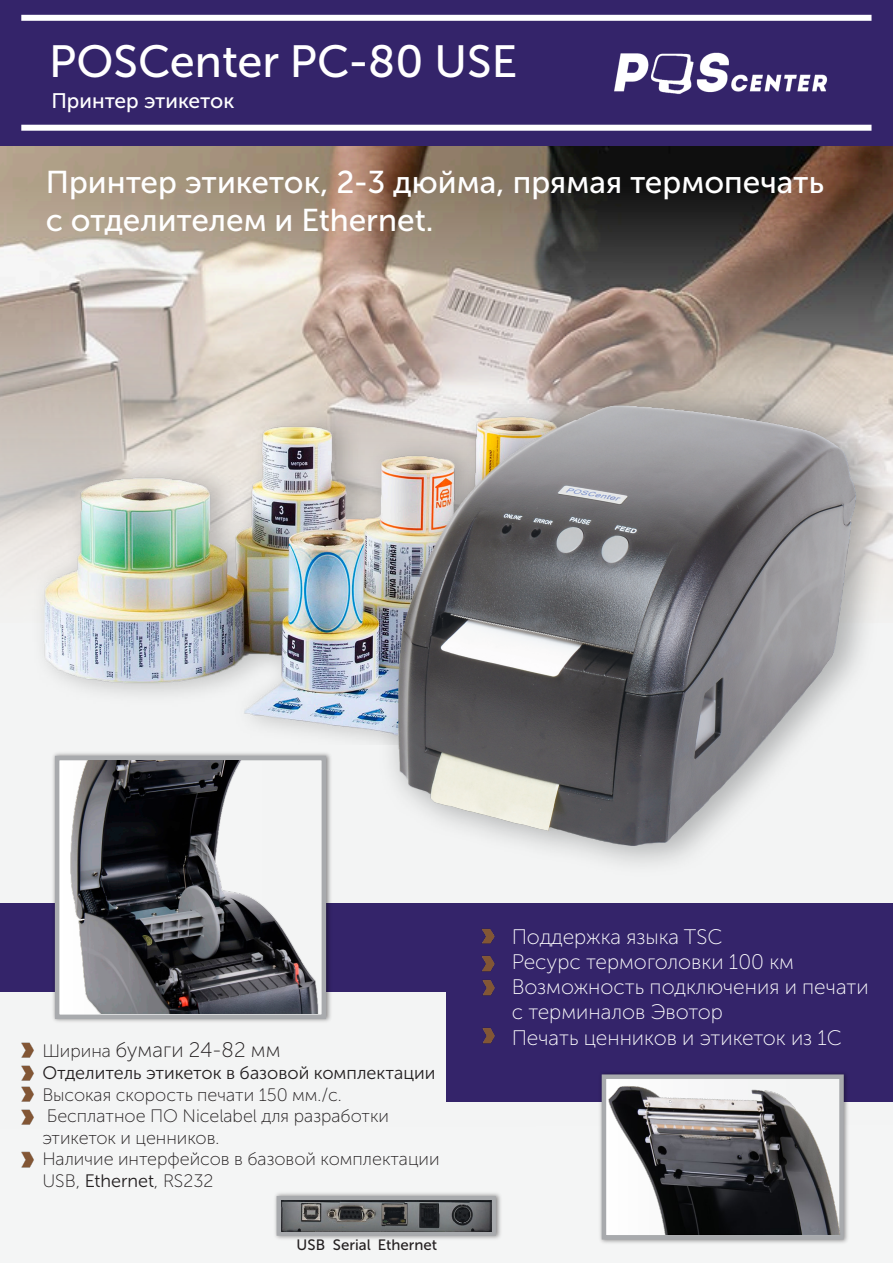
<style>
.page{position:relative;width:893px;height:1263px;background:#fff}
.page>*{position:absolute;margin:0;border:0;box-sizing:border-box;transform-origin:0 0}
.t1{font:45px "Museo Sans Cyrl 500";color:#fff}
.t2{font:31.5px/37.8px "Museo Sans Cyrl 500";color:#fff}
.t3{font:21px/25.2px "Museo Sans Cyrl 100";color:#fff}
.t4{font:21px "Museo Sans Cyrl 100";color:#231f20}
.t5{font:21px "Museo Sans Cyrl 500";color:#fff}
.t6{font:18px/21.6px "Museo Sans Cyrl 100";color:#231f20}
.t7{font:18px "Museo Sans Cyrl 300";color:#231f20}
.t8{font:15px "Museo Sans Cyrl 500";color:#231f20}
.s1{font-size:18px}
.s2{font-family:"Museo Sans Cyrl 300"}
</style>
<div class="page">
<div style="left:0;top:515px;width:893px;height:748px;background:#f3f4f4"></div>
<div style="left:0;top:0;width:893px;height:146px;background:#34246a"></div>
<img style="left:614px;top:52px;width:214px;height:42px">
<div style="left:21px;top:125px;width:850px;height:6px;background:#fff"></div>
<div style="left:21px;top:15px;width:850px;height:6px;background:#fff"></div>
<img style="left:21px;top:1042px;width:13px;height:16px">
<div style="left:0;top:903px;width:893px;height:88px;background:#34246a"></div>
<div style="left:446px;top:932px;width:447px;height:170px;background:#34246a"></div>
<img style="left:21px;top:1065px;width:13px;height:37px">
<img style="left:21px;top:1109px;width:13px;height:16px">
<img style="left:21px;top:1151px;width:13px;height:17px">
<img style="left:482px;top:1027px;width:13px;height:17px">
<img style="left:481px;top:928px;width:14px;height:16px">
<img style="left:481px;top:955px;width:14px;height:17px">
<img style="left:482px;top:979px;width:13px;height:17px">
<img style="left:49px;top:753px;width:285px;height:269px">
<div style="left:57px;top:758px;width:267px;height:259px;background:#fefefe"></div>
<div style="left:55px;top:756px;width:271px;height:263px;border:4px solid #a8aaad"></div>
<img style="left:70px;top:761px;width:250px;height:253px">
<img style="left:275px;top:1193px;width:226px;height:46px">
<div style="left:277px;top:1196px;width:219px;height:40px;border:4px solid #a8aaad"></div>
<img style="left:281px;top:1200px;width:210px;height:31px">
<img style="left:600px;top:1235px;width:248px;height:8px">
<div style="left:602px;top:1074px;width:242px;height:165px;border:4px solid #a8aaad"></div>
<img style="left:600px;top:1073px;width:248px;height:162px">
<svg style="left:0;top:146px;width:893px;height:434px;background:#998b7f"></svg>
<img style="left:2px;top:405px;width:334px;height:331px">
<img style="left:336px;top:362px;width:557px;height:502px">
<h1 class="t1" style="left:49px;top:37px;width:469px">POSCenter PC-80 USE</h1>
<p class="t5" style="left:51px;top:89px;width:184px">Принтер этикеток</p>
<h2 class="t2" style="left:46px;top:164px;width:780px">Принтер этикеток, 2-3 дюйма, прямая термопечать с отделителем и Ethernet.</h2>
<p class="t4" style="left:42px;top:1039px;width:240px"><span class="s1">Ширина</span> бумаги 24-82 мм</p>
<p class="t7" style="left:42px;top:1063px;width:394px">Отделитель этикеток в базовой комплектации</p>
<p class="t6" style="left:42px;top:1084px;width:399px">Высокая скорость печати 150 мм./с.<br>Бесплатное ПО Nicelabel для разработки этикеток и ценников.<br>Наличие интерфейсов в базовой комплектации<br>USB, <span class="s2">Ethernet</span>, RS232</p>
<p class="t8" style="left:297px;top:1236px;width:142px">USB Serial Ethernet</p>
<p class="t3" style="left:512px;top:924px;width:358px">Поддержка языка TSC<br>Ресурс термоголовки 100 км<br>Возможность подключения и печати с терминалов Эвотор<br>Печать ценников и этикеток из 1С</p>
</div>
